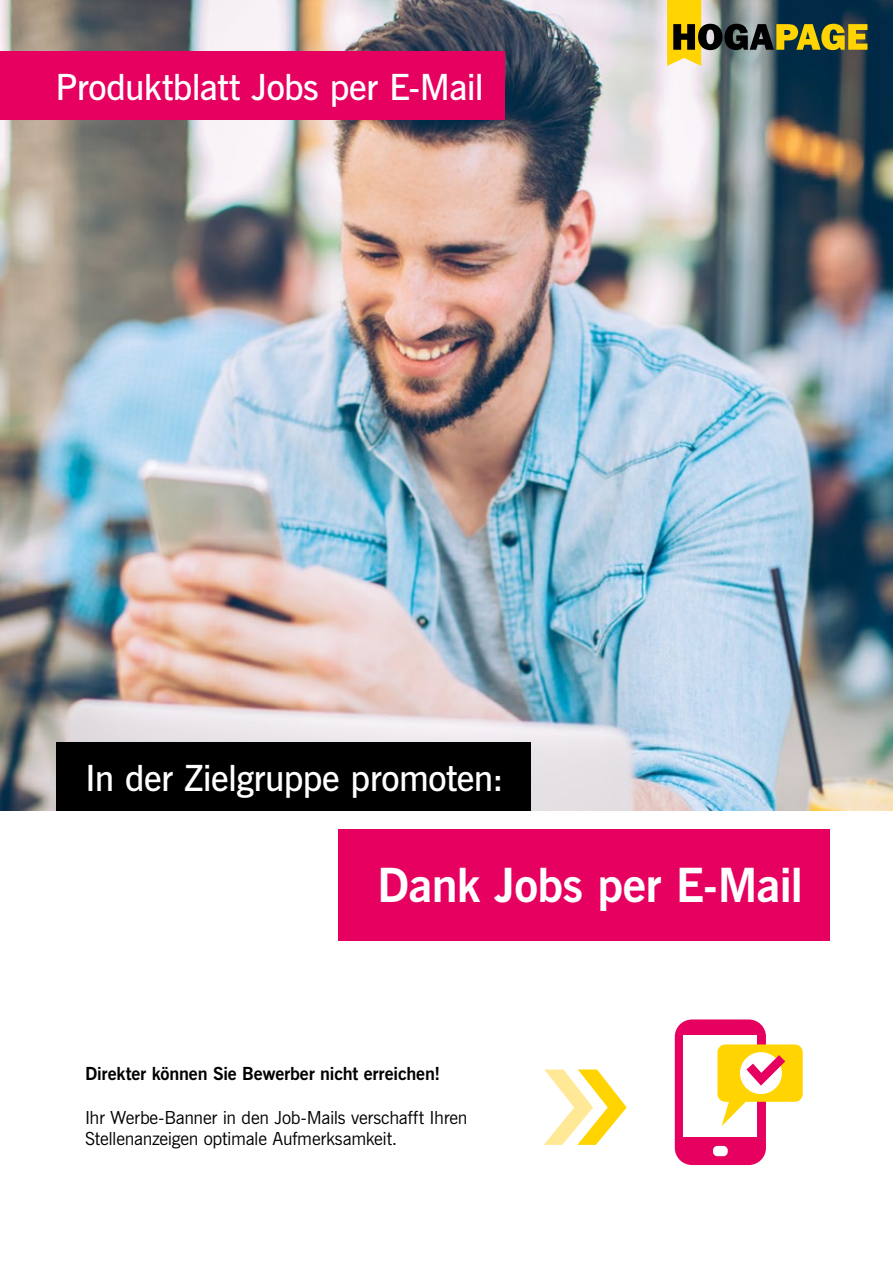
<style>
.page{position:relative;width:893px;height:1263px;background:#fff}
.page>*{position:absolute;margin:0;border:0;box-sizing:border-box;transform-origin:0 0}
.t1{font:700 47.1px "News Gothic";letter-spacing:-.02em;color:#fff}
.t2{font:600 36px "News Gothic";letter-spacing:-.015em;color:#fff}
.t3{font:18px/21.6px "News Gothic";letter-spacing:-.015em;color:#000}
.t4{font:700 18px "News Gothic";letter-spacing:-.01em;color:#000}
</style>
<div class="page">
<img style="left:0;top:0;width:893px;height:810px">
<div style="left:338px;top:829px;width:491px;height:112px;background:#e6005f"></div>
<div style="left:56px;top:742px;width:474px;height:68px;background:#000"></div>
<div style="left:675px;top:1019px;width:91px;height:146px;background:#e6005f;border-radius:17px"></div>
<div style="left:684px;top:1036px;width:73px;height:101px;background:#fff"></div>
<div style="left:713px;top:1146px;width:15px;height:10px;background:#fff;border-radius:4px"></div>
<svg style="left:717px;top:1044px;width:86px;height:82px"></svg>
<svg style="left:667px;top:0;width:200px;height:66px;background:#6d7146"></svg>
<div style="left:0;top:51px;width:505px;height:68px;background:#e6005f"></div>
<svg style="left:544px;top:1069px;width:83px;height:76px"></svg>
<h2 class="t2" style="left:56px;top:63px;width:430px">Produktblatt Jobs per E-Mail</h2>
<h2 class="t2" style="left:85px;top:754px;width:420px">In der Zielgruppe promoten:</h2>
<h1 class="t1" style="left:377px;top:854px;width:427px">Dank Jobs per E-Mail</h1>
<p class="t4" style="left:85px;top:1062px;width:357px">Direkter können Sie Bewerber nicht erreichen!</p>
<p class="t3" style="left:85px;top:1107px;width:384px">Ihr Werbe-Banner in den Job-Mails verschafft Ihren<br>Stellenanzeigen optimale Aufmerksamkeit.</p>
</div>
